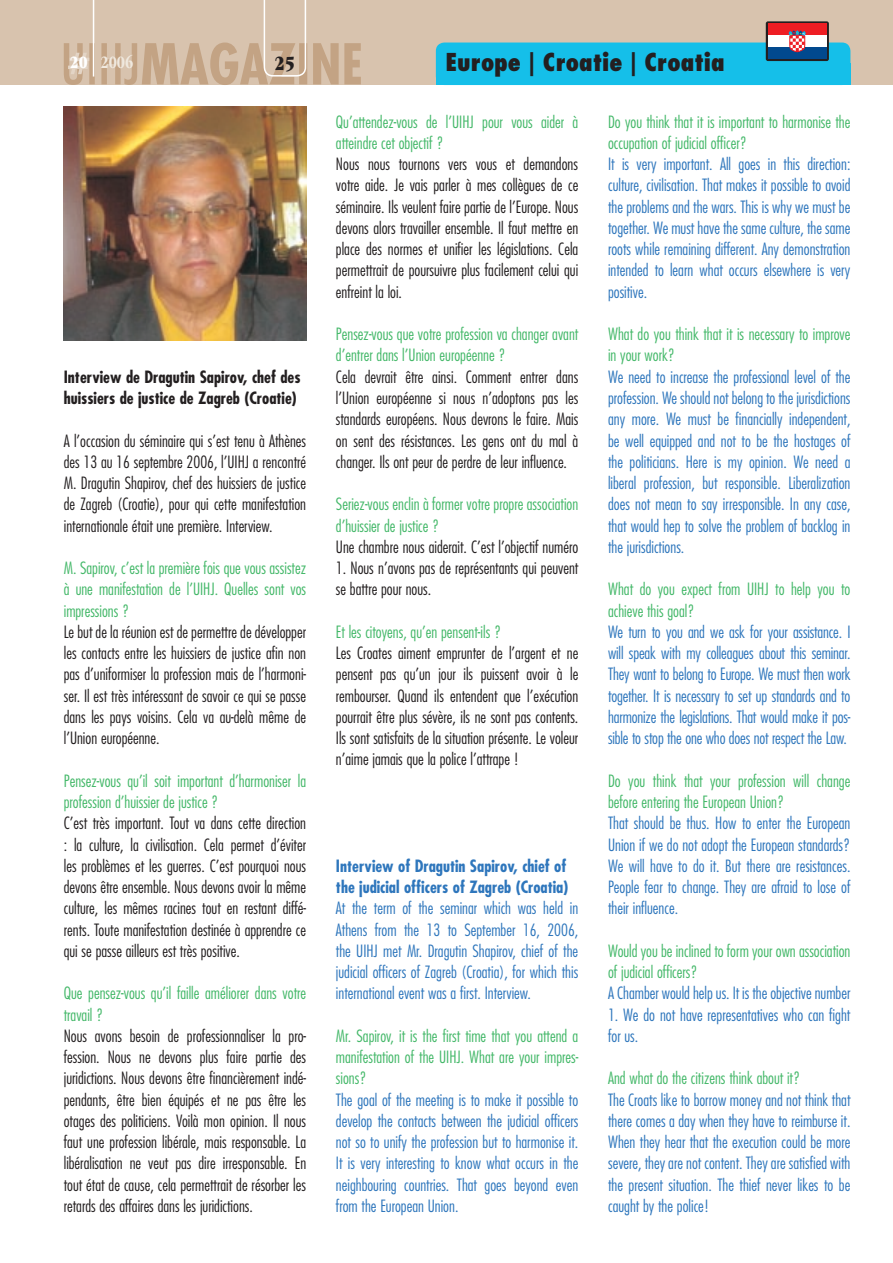
<style>
.page{position:relative;width:893px;height:1263px;background:#fff}
.page>*{position:absolute;margin:0;border:0;box-sizing:border-box;transform-origin:0 0}
.t1{font:800 condensed 24px "Futura Std";color:#231f20}
.t2{font:21px "ITC Garamond Std Ult Cond";color:#231f20}
.t3{font:700 condensed 18px "ITC Garamond Std";color:#f0e9df}
.t4{font:18px "ITC Garamond Std Ult Cond";color:#fff}
._04-texte_français{font:300 condensed 16.5px/21.3px "Futura Std";color:#231f20;text-align:justify}
._04-texte_anglais{font:300 condensed 16.5px/21.3px "Futura Std";color:#2e76bc;text-align:justify}
._05-texte_couleur{font:300 condensed 16.5px/21.3px "Futura Std";color:#44b869}
._03-texte_titre_anglais{font:700 condensed 16.5px/21.3px "Futura Std";color:#2e76bc}
._03-texte_titre_français{font:700 condensed 16.5px/21.3px "Futura Std";color:#231f20}
</style>
<div class="page">
<div style="left:0;top:0;width:893px;height:85px;background:#d8c3ae"></div>
<svg style="left:64px;top:0;width:297px;height:85px"></svg>
<div style="left:766px;top:21px;width:63px;height:40px;background:linear-gradient(to right,#ee1d23,#ee1d23);border-radius:2px"></div>
<div style="left:768px;top:24px;width:59px;height:11px;background:#ee1d23"></div>
<svg style="left:436px;top:30px;width:414px;height:55px"></svg>
<img style="left:64px;top:106px;width:242px;height:234px">
<p class="t4" style="left:70px;top:52px;width:19px">20</p>
<p class="t3" style="left:100px;top:52px;width:34px">2006</p>
<p class="t2" style="left:274px;top:51px;width:22px">25</p>
<p class="t1" style="left:445px;top:47px;width:281px">Europe | Croatie | Croatia</p>
<p class="_03-texte_titre_français" style="left:64px;top:366px;width:238px">Interview de Dragutin Sapirov, chef des huissiers de justice de Zagreb (Croatie)</p>
<p class="_04-texte_français" style="left:64px;top:430px;width:244px">A l’occasion du séminaire qui s’est tenu à Athènes des 13 au 16 septembre 2006, l’UIHJ a rencontré M. Dragutin Shapirov, chef des huissiers de justice de Zagreb (Croatie), pour qui cette manifestation internationale était une première. Interview.</p>
<p class="_05-texte_couleur" style="left:64px;top:557px;width:244px;text-align:justify">M. Sapirov, c’est la première fois que vous assistez à une manifestation de l’UIHJ. Quelles sont vos impressions ?</p>
<p class="_04-texte_français" style="left:64px;top:621px;width:244px">Le but de la réunion est de permettre de développer les contacts entre les huissiers de justice afin non pas d’uniformiser la profession mais de l’harmoni&shy;ser. Il est très intéressant de savoir ce qui se passe dans les pays voisins. Cela va au-delà même de l’Union européenne.</p>
<p class="_05-texte_couleur" style="left:64px;top:770px;width:244px">Pensez-vous qu’il soit important d’harmoniser la profession d’huissier de justice ?</p>
<p class="_04-texte_français" style="left:64px;top:812px;width:244px">C’est très important. Tout va dans cette direction : la culture, la civilisation. Cela permet d’éviter les problèmes et les guerres. C’est pourquoi nous devons être ensemble. Nous devons avoir la même culture, les mêmes racines tout en restant diffé&shy;rents. Toute manifestation destinée à apprendre ce qui se passe ailleurs est très positive.</p>
<p class="_05-texte_couleur" style="left:64px;top:982px;width:244px">Que pensez-vous qu’il faille améliorer dans votre travail ?</p>
<p class="_04-texte_français" style="left:64px;top:1025px;width:244px">Nous avons besoin de professionnaliser la pro&shy;fession. Nous ne devons plus faire partie des juridictions. Nous devons être financièrement indé&shy;pendants, être bien équipés et ne pas être les otages des politiciens. Voilà mon opinion. Il nous faut une profession libérale, mais responsable. La libéralisation ne veut pas dire irresponsable. En tout état de cause, cela permettrait de résorber les retards des affaires dans les juridictions.</p>
<p class="_05-texte_couleur" style="left:336px;top:111px;width:244px">Qu’attendez-vous de l’UIHJ pour vous aider à atteindre cet objectif ?</p>
<p class="_04-texte_français" style="left:336px;top:153px;width:244px">Nous nous tournons vers vous et demandons votre aide. Je vais parler à mes collègues de ce séminaire. Ils veulent faire partie de l’Europe. Nous devons alors travailler ensemble. Il faut mettre en place des normes et unifier les législations. Cela permettrait de poursuivre plus facilement celui qui enfreint la loi.</p>
<p class="_05-texte_couleur" style="left:336px;top:323px;width:244px">Pensez-vous que votre profession va changer avant d’entrer dans l’Union européenne ?</p>
<p class="_04-texte_français" style="left:336px;top:366px;width:244px">Cela devrait être ainsi. Comment entrer dans l’Union européenne si nous n’adoptons pas les standards européens. Nous devrons le faire. Mais on sent des résistances. Les gens ont du mal à changer. Ils ont peur de perdre de leur influence.</p>
<p class="_05-texte_couleur" style="left:336px;top:493px;width:244px">Seriez-vous enclin à former votre propre association d’huissier de justice ?</p>
<p class="_04-texte_français" style="left:336px;top:536px;width:244px">Une chambre nous aiderait. C’est l’objectif numéro</p>
<p class="_04-texte_français" style="left:336px;top:557px;width:244px">1. Nous n’avons pas de représentants qui peuvent se battre pour nous.</p>
<p class="_05-texte_couleur" style="left:336px;top:621px;width:167px">Et les citoyens, qu’en pensent-ils ?</p>
<p class="_04-texte_français" style="left:336px;top:642px;width:244px">Les Croates aiment emprunter de l’argent et ne pensent pas qu’un jour ils puissent avoir à le rembourser. Quand ils entendent que l’exécution pourrait être plus sévère, ils ne sont pas contents.<br>Ils sont satisfaits de la situation présente. Le voleur n’aime jamais que la police l’attrape !</p>
<p class="_03-texte_titre_anglais" style="left:336px;top:855px;width:234px">Interview of Dragutin Sapirov, chief of the judicial officers of Zagreb (Croatia)</p>
<p class="_04-texte_anglais" style="left:336px;top:897px;width:244px">At the term of the seminar which was held in Athens from the 13 to September 16, 2006, the UIHJ met Mr. Dragutin Shapirov, chief of the judicial officers of Zagreb (Croatia), for which this international event was a first. Interview.</p>
<p class="_05-texte_couleur" style="left:336px;top:1025px;width:244px;text-align:justify">Mr. Sapirov, it is the first time that you attend a manifestation of the UIHJ. What are your impres&shy;sions?</p>
<p class="_04-texte_anglais" style="left:336px;top:1089px;width:244px">The goal of the meeting is to make it possible to develop the contacts between the judicial officers not so to unify the profession but to harmonise it.<br>It is very interesting to know what occurs in the neighbouring countries. That goes beyond even from the European Union.</p>
<p class="_05-texte_couleur" style="left:608px;top:111px;width:244px">Do you think that it is important to harmonise the occupation of judicial officer?</p>
<p class="_04-texte_anglais" style="left:608px;top:153px;width:244px">It is very important. All goes in this direction: culture, civilisation. That makes it possible to avoid the problems and the wars. This is why we must be together. We must have the same culture, the same roots while remaining different. Any demonstration intended to learn what occurs elsewhere is very positive.</p>
<p class="_05-texte_couleur" style="left:608px;top:323px;width:244px">What do you think that it is necessary to improve in your work?</p>
<p class="_04-texte_anglais" style="left:608px;top:366px;width:244px">We need to increase the professional level of the profession. We should not belong to the jurisdictions any more. We must be financially independent, be well equipped and not to be the hostages of the politicians. Here is my opinion. We need a liberal profession, but responsible. Liberalization does not mean to say irresponsible. In any case, that would hep to solve the problem of backlog in the jurisdictions.</p>
<p class="_05-texte_couleur" style="left:608px;top:579px;width:244px">What do you expect from UIHJ to help you to achieve this goal?</p>
<p class="_04-texte_anglais" style="left:608px;top:621px;width:244px">We turn to you and we ask for your assistance. I will speak with my colleagues about this seminar.<br>They want to belong to Europe. We must then work together. It is necessary to set up standards and to harmonize the legislations. That would make it pos&shy;sible to stop the one who does not respect the Law.</p>
<p class="_05-texte_couleur" style="left:608px;top:770px;width:244px">Do you think that your profession will change before entering the European Union?</p>
<p class="_04-texte_anglais" style="left:608px;top:812px;width:244px">That should be thus. How to enter the European Union if we do not adopt the European standards?<br>We will have to do it. But there are resistances.<br>People fear to change. They are afraid to lose of their influence.</p>
<p class="_05-texte_couleur" style="left:608px;top:940px;width:244px">Would you be inclined to form your own association of judicial officers?</p>
<p class="_04-texte_anglais" style="left:608px;top:982px;width:244px">A Chamber would help us. It is the objective number</p>
<p class="_04-texte_anglais" style="left:608px;top:1004px;width:244px">1. We do not have representatives who can fight for us.</p>
<p class="_05-texte_couleur" style="left:608px;top:1067px;width:194px">And what do the citizens think about it?</p>
<p class="_04-texte_anglais" style="left:608px;top:1089px;width:244px">The Croats like to borrow money and not think that there comes a day when they have to reimburse it.<br>When they hear that the execution could be more severe, they are not content. They are satisfied with the present situation. The thief never likes to be caught by the police!</p>
</div>
